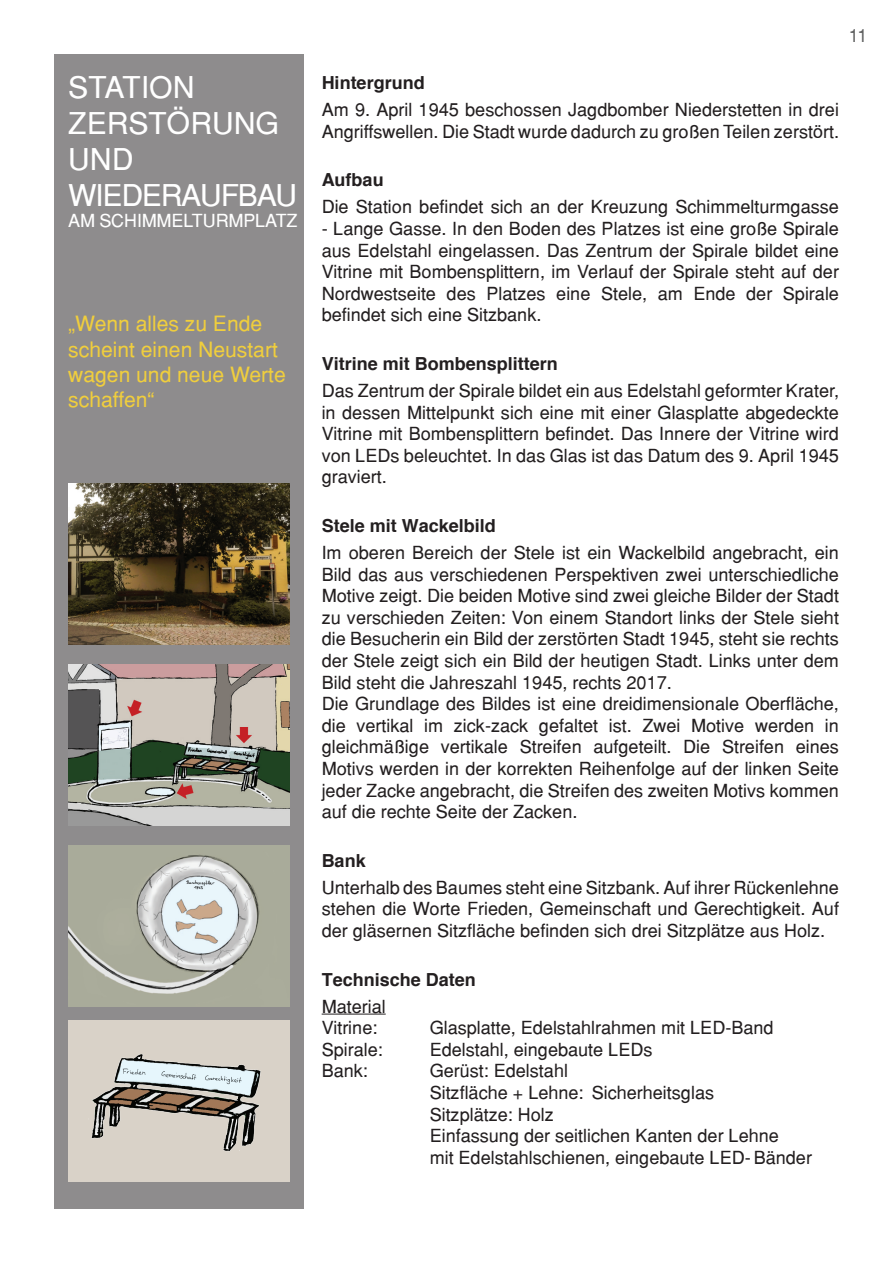
<style>
.page{position:relative;width:893px;height:1263px;background:#fff}
.page>*{position:absolute;margin:0;border:0;box-sizing:border-box;transform-origin:0 0}
.t1{font:30px/36px "Helvetica";color:#fff}
.t2{font:21px/25.2px "Helvetica";color:#f0ce3d}
.t3{font:18px/21.6px "Helvetica";color:#231f20}
.t4{font:700 18px "Helvetica";color:#231f20}
.t5{font:18px "Helvetica";letter-spacing:-.01em;color:#fff}
.t6{font:18px "Helvetica";color:#606161}
</style>
<div class="page">
<div style="left:54px;top:54px;width:250px;height:1155px;background:#8e8c8d"></div>
<img style="left:68px;top:483px;width:221px;height:161px">
<img style="left:68px;top:1020px;width:221px;height:161px">
<img style="left:68px;top:845px;width:221px;height:162px">
<img style="left:68px;top:664px;width:221px;height:162px">
<hr style="left:322px;top:1014px;width:64px;height:1px;background:#231f20">
<h1 class="t1" style="left:68px;top:69px;width:166px">Stati on<br>Zerstörung und<br>Wiede</h1>
<h1 class="t1" style="left:161px;top:177px;width:59px">raufb</h1>
<h1 class="t1" style="left:257px;top:177px;width:37px">au</h1>
<p class="t5" style="left:68px;top:210px;width:69px">am Schimmel</p>
<p class="t5" style="left:192px;top:210px;width:50px">tu rmpl</p>
<p class="t5" style="left:265px;top:210px;width:32px">atz</p>
<p class="t2" style="left:68px;top:311px;width:219px">„Wenn alles zu Ende scheint einen Neustart wagen und neue Werte schaffen“</p>
<p class="t6" style="left:849px;top:24px;width:20px">11</p>
<p class="t4" style="left:322px;top:71px;width:104px">Hintergrund</p>
<p class="t3" style="left:322px;top:99px;width:519px">Am 9. April 1945 beschossen Jagdbomber Niederstetten in drei<br>Angriffswellen. Die Stadt wurde dadurch zu großen Teilen zerstört.</p>
<p class="t4" style="left:322px;top:169px;width:63px">Aufbau</p>
<p class="t3" style="left:322px;top:196px;width:519px">Die Station befindet sich an der Kreuzung Schimmelturmgasse</p>
<p class="t3" style="left:322px;top:218px;width:519px;text-align:justify">- Lange Gasse. In den Boden des Platzes ist eine große Spirale aus Edelstahl eingelassen. Das Zentrum der Spirale bildet eine Vitrine mit Bombensplittern, im Verlauf der Spirale steht auf der Nordwestseite des Platzes eine Stele, am Ende der Spirale befindet sich eine Sitzbank.</p>
<p class="t4" style="left:322px;top:352px;width:238px">Vitrine mit Bombensplittern</p>
<p class="t3" style="left:322px;top:380px;width:519px;text-align:justify">Das Zentrum der Spirale bildet ein aus Edelstahl geformter Krater, in dessen Mittelpunkt sich eine mit einer Glasplatte abgedeckte Vitrine mit Bombensplittern befindet. Das Innere der Vitrine wird von LEDs beleuchtet. In das Glas ist das Datum des 9. April 1945 graviert.</p>
<p class="t4" style="left:322px;top:514px;width:176px">Stele mit Wackelbild</p>
<p class="t3" style="left:322px;top:542px;width:519px">Im oberen Bereich der Stele ist ein Wackelbild angebracht, ein Bild das aus verschiedenen Perspektiven zwei unterschiedliche Motive zeigt. Die beiden Motive sind zwei gleiche Bilder der Stadt zu verschieden Zeiten: Von einem Standort links der Stele sieht die Besucherin ein Bild der zerstörten Stadt 1945, steht sie rechts der Stele zeigt sich ein Bild der heutigen Stadt. Links unter dem Bild steht die Jahreszahl 1945, rechts 2017.<br>Die Grundlage des Bildes ist eine dreidimensionale Oberfläche, die vertikal im zick-zack gefaltet ist. Zwei Motive werden in gleichmäßige vertikale Streifen aufgeteilt. Die Streifen eines Motivs werden in der korrekten Reihenfolge auf der linken Seite jeder Zacke angebracht, die Streifen des zweiten Motivs kommen auf die rechte Seite der Zacken.</p>
<p class="t4" style="left:322px;top:849px;width:46px">Bank</p>
<p class="t3" style="left:322px;top:876px;width:519px;text-align:justify">Unterhalb des Baumes steht eine Sitzbank. Auf ihrer Rückenlehne stehen die Worte Frieden, Gemeinschaft und Gerechtigkeit. Auf der gläsernen Sitzfläche befinden sich drei Sitzplätze aus Holz.</p>
<p class="t4" style="left:322px;top:968px;width:156px">Technische Daten</p>
<p class="t3" style="left:322px;top:995px;width:66px">Material<br>Vitrine:</p>
<p class="t3" style="left:430px;top:1017px;width:345px">Glasplatte, Edelstahlrahmen mit LED-Band</p>
<p class="t3" style="left:322px;top:1038px;width:63px">Spirale:</p>
<p class="t3" style="left:430px;top:1038px;width:224px">Edelstahl, eingebaute LEDs</p>
<p class="t3" style="left:322px;top:1060px;width:48px">Bank:</p>
<p class="t3" style="left:430px;top:1060px;width:384px">Gerüst: Edelstahl<br>Sitzfläche + Lehne: Sicherheitsglas<br>Sitzplätze: Holz<br>Einfassung der seitlichen Kanten der Lehne<br>mit Edelstahlschienen, eingebaute LED- Bänder</p>
</div>
